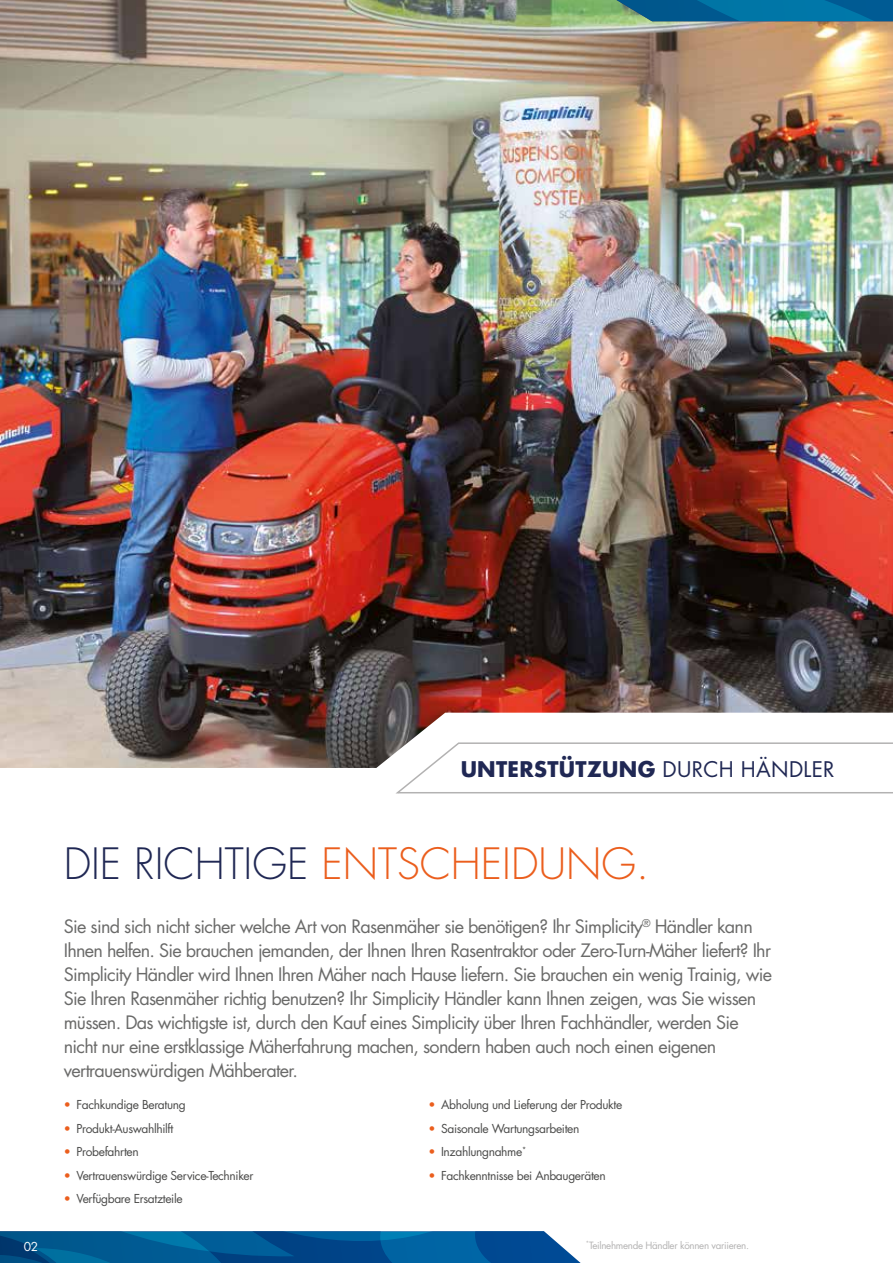
<style>
.page{position:relative;width:893px;height:1263px;background:#fff}
.page>*{position:absolute;margin:0;border:0;box-sizing:border-box;transform-origin:0 0}
.t1{font:300 42px "Futura Std";color:#eb5e1d}
.t2{font:700 21px "Futura Std";letter-spacing:.015em;color:#202854}
.t3{font:18px/24px "Futura Std";letter-spacing:-.04em;color:#6a6a69}
.t4{font:12px "Futura Std";letter-spacing:-.03em;color:#4a4a49}
.t5{font:12px "Futura Std";color:#fff}
.t6{font:9.75px "Futura Std";letter-spacing:-.03em;color:#b3b2b2}
.s1{font-weight:400}
.s2{color:#202854}
.s3{color:#eb5e1d}
</style>
<div class="page">
<img style="left:0;top:0;width:893px;height:768px">
<svg style="left:0;top:1231px;width:581px;height:32px"></svg>
<svg style="left:393px;top:742px;width:500px;height:52px"></svg>
<svg style="left:617px;top:0;width:276px;height:21px"></svg>
<p class="t2" style="left:461px;top:755px;width:375px">UNTERSTÜTZUNG <span class="s1">DURCH HÄNDLER</span></p>
<p class="t5" style="left:24px;top:1238px;width:16px">02</p>
<h1 class="t1" style="left:64px;top:839px;width:587px"><span class="s2">DIE RICHTIGE</span> ENTSCHEIDUNG.</h1>
<p class="t3" style="left:64px;top:915px;width:710px">Sie sind sich nicht sicher welche Art von Rasenmäher sie benötigen? Ihr Simplicity<sup>®</sup> Händler kann Ihnen helfen. Sie brauchen jemanden, der Ihnen Ihren Rasentraktor oder Zero-Turn-Mäher liefert? Ihr Simplicity Händler wird Ihnen Ihren Mäher nach Hause liefern. Sie brauchen ein wenig Trainig, wie Sie Ihren Rasenmäher richtig benutzen? Ihr Simplicity Händler kann Ihnen zeigen, was Sie wissen müssen. Das wichtigste ist, durch den Kauf eines Simplicity über Ihren Fachhändler, werden Sie nicht nur eine erstklassige Mäherfahrung machen, sondern haben auch noch einen eigenen vertrauenswürdigen Mähberater.</p>
<p class="t4" style="left:64px;top:1097px;width:124px"><span class="s3">•</span> Fachkundige Beratung</p>
<p class="t4" style="left:64px;top:1121px;width:111px"><span class="s3">•</span> Produkt-Auswahlhilft</p>
<p class="t4" style="left:64px;top:1144px;width:76px"><span class="s3">•</span> Probefahrten</p>
<p class="t4" style="left:64px;top:1168px;width:191px"><span class="s3">•</span> Vertrauenswürdige Service-Techniker</p>
<p class="t4" style="left:64px;top:1191px;width:120px"><span class="s3">•</span> Verfügbare Ersatzteile</p>
<p class="t4" style="left:428px;top:1097px;width:195px"><span class="s3">•</span> Abholung und Lieferung der Produkte</p>
<p class="t4" style="left:428px;top:1121px;width:153px"><span class="s3">•</span> Saisonale Wartungsarbeiten</p>
<p class="t4" style="left:428px;top:1144px;width:99px"><span class="s3">•</span> Inzahlungnahme<sup>*</sup></p>
<p class="t4" style="left:428px;top:1168px;width:179px"><span class="s3">•</span> Fachkenntnisse bei Anbaugeräten</p>
<p class="t6" style="left:586px;top:1239px;width:165px"><sup>*</sup>Teilnehmende Händler können variieren.</p>
</div>
